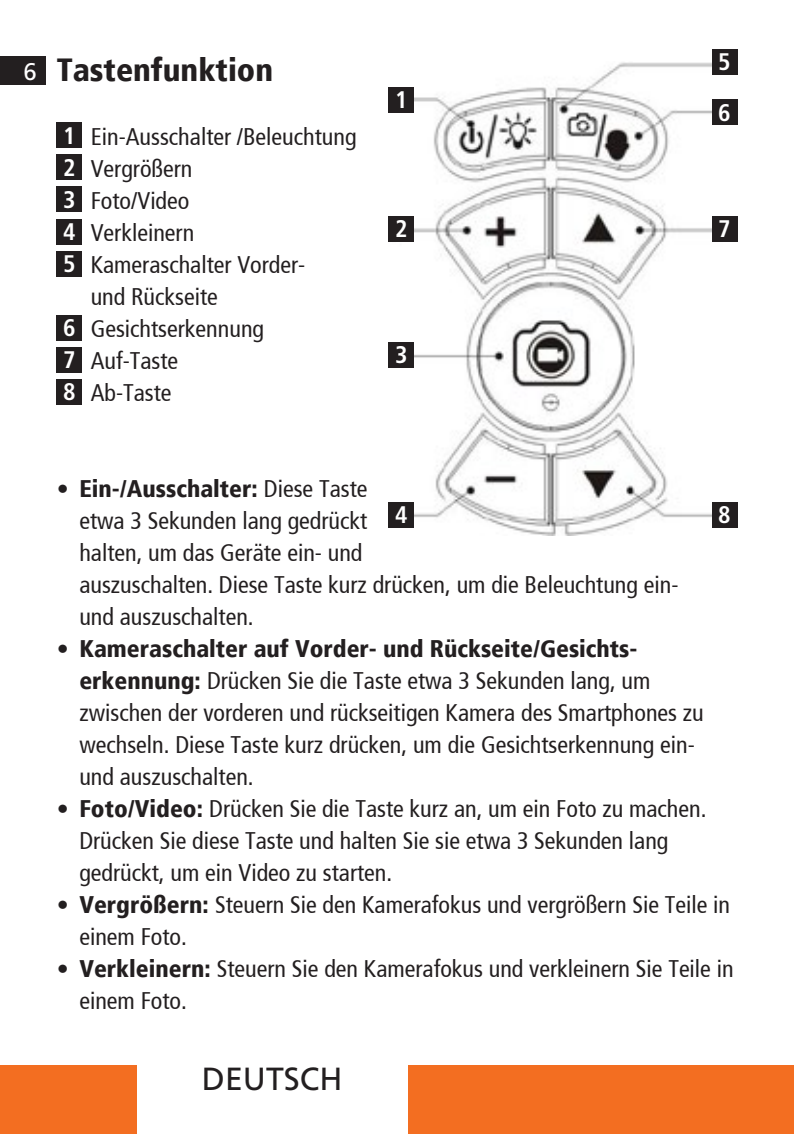
<style>
.page{position:relative;width:794px;height:1134px;background:#fff}
.page>*{position:absolute;margin:0;border:0;box-sizing:border-box;transform-origin:0 0}
.t1{font:900 condensed 32px "Frutiger";color:#231f20}
.t2{font:32px "Frutiger LT";color:#231f20}
.t3{font:condensed 24px/32px "Frutiger";color:#231f20}
.t4{font:700 condensed 24px "Frutiger LT";color:#fff}
.t5{font:24px "Frutiger LT";color:#fff}
.s1{font-weight:900}
</style>
<div class="page">
<div style="left:0;top:1066px;width:136px;height:68px;background:#f36e21"></div>
<div style="left:408px;top:1066px;width:386px;height:68px;background:#f36e21"></div>
<img style="left:388px;top:62px;width:334px;height:474px">
<div style="left:711px;top:49px;width:26px;height:25px;background:#231f20"></div>
<div style="left:388px;top:87px;width:26px;height:25px;background:#231f20"></div>
<div style="left:388px;top:216px;width:26px;height:26px;background:#231f20"></div>
<div style="left:388px;top:343px;width:26px;height:25px;background:#231f20"></div>
<div style="left:388px;top:502px;width:26px;height:26px;background:#231f20"></div>
<div style="left:711px;top:100px;width:26px;height:25px;background:#231f20"></div>
<div style="left:711px;top:216px;width:26px;height:26px;background:#231f20"></div>
<div style="left:711px;top:502px;width:26px;height:26px;background:#231f20"></div>
<div style="left:57px;top:123px;width:25px;height:25px;background:#231f20"></div>
<div style="left:57px;top:155px;width:25px;height:25px;background:#231f20"></div>
<div style="left:57px;top:187px;width:25px;height:25px;background:#231f20"></div>
<div style="left:57px;top:219px;width:25px;height:25px;background:#231f20"></div>
<div style="left:57px;top:251px;width:25px;height:25px;background:#231f20"></div>
<div style="left:57px;top:315px;width:25px;height:25px;background:#231f20"></div>
<div style="left:57px;top:347px;width:25px;height:25px;background:#231f20"></div>
<div style="left:57px;top:379px;width:25px;height:25px;background:#231f20"></div>
<div style="left:0;top:57px;width:45px;height:28px;background:#231f20"></div>
<p class="t5" style="left:24px;top:57px;width:15px">6</p>
<p class="t1" style="left:57px;top:55px;width:218px">Tastenfunktion</p>
<p class="t4" style="left:63px;top:121px;width:14px">1</p>
<p class="t4" style="left:63px;top:153px;width:14px">2</p>
<p class="t4" style="left:63px;top:185px;width:14px">3</p>
<p class="t4" style="left:63px;top:217px;width:14px">4</p>
<p class="t4" style="left:63px;top:249px;width:14px">5</p>
<p class="t4" style="left:63px;top:313px;width:14px">6</p>
<p class="t4" style="left:63px;top:345px;width:14px">7</p>
<p class="t4" style="left:63px;top:377px;width:14px">8</p>
<p class="t3" style="left:91px;top:122px;width:267px">Ein-Ausschalter /Beleuchtung</p>
<p class="t3" style="left:91px;top:154px;width:103px">Vergrößern</p>
<p class="t3" style="left:91px;top:186px;width:100px">Foto/Video</p>
<p class="t3" style="left:91px;top:218px;width:105px">Verkleinern</p>
<p class="t3" style="left:91px;top:250px;width:216px">Kameraschalter Vorder&shy;und Rückseite</p>
<p class="t3" style="left:91px;top:314px;width:175px">Gesichtserkennung</p>
<p class="t3" style="left:91px;top:346px;width:89px">Auf-Taste</p>
<p class="t3" style="left:91px;top:378px;width:82px">Ab-Taste</p>
<p class="t4" style="left:395px;top:85px;width:14px">1</p>
<p class="t4" style="left:395px;top:215px;width:14px">2</p>
<p class="t4" style="left:395px;top:341px;width:14px">3</p>
<p class="t4" style="left:718px;top:47px;width:14px">5</p>
<p class="t4" style="left:718px;top:98px;width:14px">6</p>
<p class="t4" style="left:718px;top:215px;width:14px">7</p>
<p class="t3" style="left:79px;top:474px;width:600px;text-indent:-23px"><span class="s1">• Ein-/Ausschalter:</span> Diese Taste<br>etwa 3 Sekunden lang gedrückt<br>halten, um das Geräte ein- und<br>auszuschalten. Diese Taste kurz drücken, um die Beleuchtung ein&shy;und auszuschalten.</p>
<p class="t3" style="left:79px;top:634px;width:626px;text-indent:-23px"><span class="s1">• Kameraschalter auf Vorder- und Rückseite/Gesichts&shy;erkennung:</span> Drücken Sie die Taste etwa 3 Sekunden lang, um zwischen der vorderen und rückseitigen Kamera des Smartphones zu wechseln. Diese Taste kurz drücken, um die Gesichtserkennung ein&shy;und auszuschalten.</p>
<p class="t3" style="left:79px;top:794px;width:628px;text-indent:-23px"><span class="s1">• Foto/Video:</span> Drücken Sie die Taste kurz an, um ein Foto zu machen.<br>Drücken Sie diese Taste und halten Sie sie etwa 3 Sekunden lang gedrückt, um ein Video zu starten.</p>
<p class="t3" style="left:79px;top:890px;width:652px;text-indent:-23px"><span class="s1">• Vergrößern:</span> Steuern Sie den Kamerafokus und vergrößern Sie Teile in einem Foto.</p>
<p class="t3" style="left:79px;top:954px;width:655px;text-indent:-23px"><span class="s1">• Verkleinern:</span> Steuern Sie den Kamerafokus und verkleinern Sie Teile in einem Foto.</p>
<p class="t4" style="left:718px;top:500px;width:14px">8</p>
<p class="t4" style="left:395px;top:500px;width:14px">4</p>
<p class="t2" style="left:202px;top:1060px;width:142px">DEUTSCH</p>
</div>
